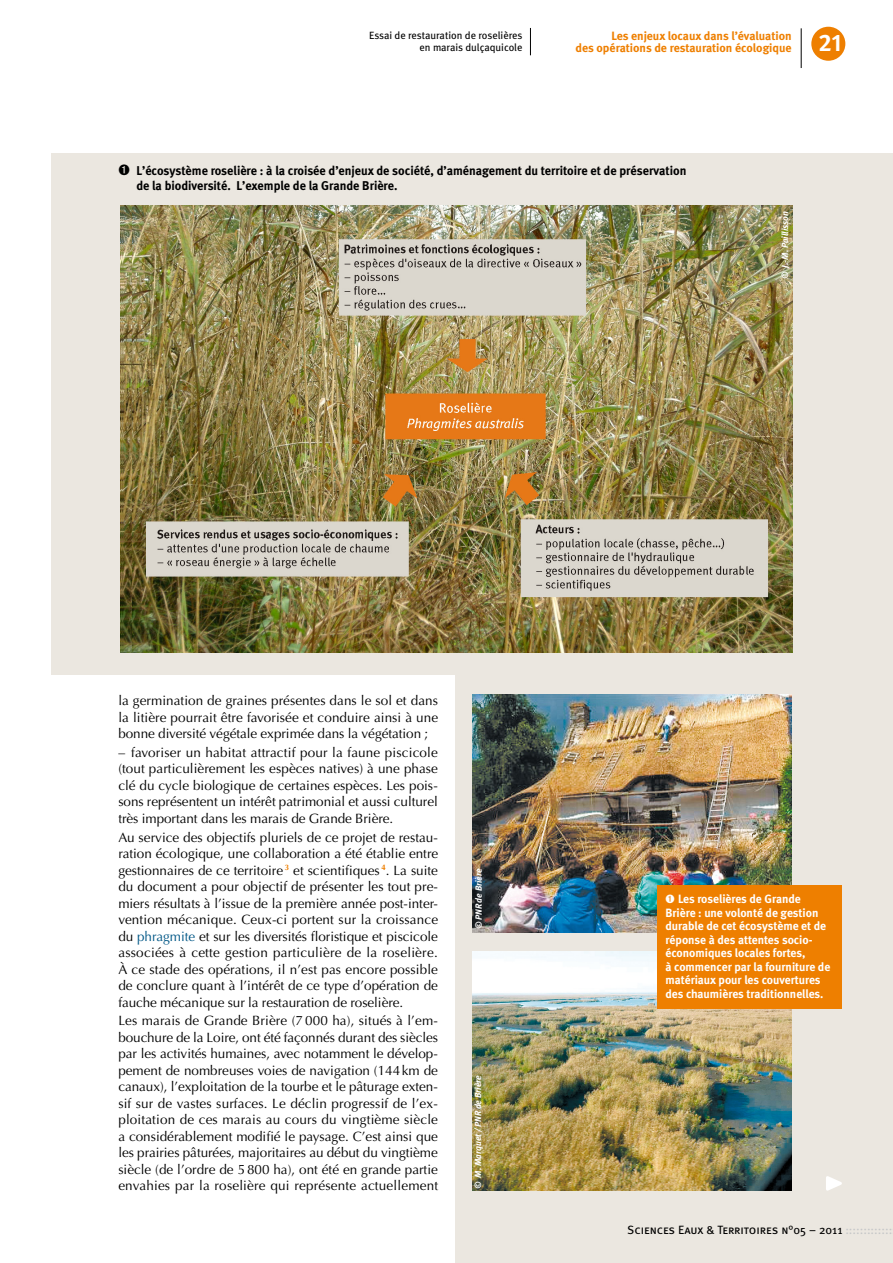
<style>
.page{position:relative;width:893px;height:1263px;background:#fff}
.page>*{position:absolute;margin:0;border:0;box-sizing:border-box;transform-origin:0 0}
.t1{font:24px "Meta Bold Caps Expert";color:#fff}
.p_puce_tiret{font:13.5px/16.5px "Optima";letter-spacing:-.005em;color:#000;text-align:justify}
.titre_tableau{font:12.75px/15px "Meta Bold LF";color:#000}
.légende{font:12px/13.5px "Meta Bold LF";color:#fff}
.roulette_section{font:700 12px/12px "Meta";color:#ee7f00;text-align:right}
.t2{font:12px "Meta Book Caps";color:#000}
.roulette_article{font:10.5px/12px "Meta Book LF";color:#000;text-align:right}
.t3{font:italic 9px "Meta Bold LF";color:#fff}
.s1{color:#005786}
.s2{color:#c6c7c8}
</style>
<div class="page">
<div style="left:51px;top:153px;width:842px;height:521px;background:#ebe7e0"></div>
<div style="left:455px;top:619px;width:320px;height:644px;background:#ebe7e0"></div>
<div style="left:724px;top:195px;width:169px;height:1068px;background:#ebe7e0"></div>
<img style="left:473px;top:952px;width:319px;height:239px">
<img style="left:473px;top:695px;width:319px;height:237px">
<div style="left:657px;top:885px;width:185px;height:123px;background:#ee7f00"></div>
<img style="left:121px;top:205px;width:671px;height:448px">
<div style="left:811px;top:27px;width:34px;height:34px;background:#ee7f00;border-radius:50%"></div>
<hr style="left:801px;top:28px;width:1px;height:40px;background:#000">
<svg style="left:826px;top:1176px;width:16px;height:15px"></svg>
<svg style="left:530px;top:28px;width:1px;height:27px"></svg>
<p class="roulette_article" style="left:369px;top:29px;width:155px">Essai de restauration de roselières en marais dulçaquicole</p>
<p class="roulette_section" style="left:576px;top:29px;width:218px">Les enjeux locaux dans l’évaluation<br>des opérations de restauration écologique</p>
<p class="t1" style="left:818px;top:28px;width:25px">21</p>
<p class="titre_tableau" style="left:136px;top:163px;width:552px;text-indent:-18px">➊ L’écosystème roselière : à la croisée d’enjeux de société, d’aménagement du territoire et de préservation de la biodiversité. L’exemple de la Grande Brière.</p>
<h3 class="t3" style="left:779px;top:279px;width:70px;rotate:-90deg">© J.-M. Paillisson</h3>
<p class="p_puce_tiret" style="left:118px;top:693px;width:321px">la germination de graines présentes dans le sol et dans la litière pourrait être favorisée et conduire ainsi à une bonne diversité végétale exprimée dans la végétation ;</p>
<p class="p_puce_tiret" style="left:118px;top:744px;width:321px">– favoriser un habitat attractif pour la faune piscicole (tout particulièrement les espèces natives) à une phase clé du cycle biologique de certaines espèces. Les pois&shy;sons représentent un intérêt patrimonial et aussi culturel très important dans les marais de Grande Brière.</p>
<p class="p_puce_tiret" style="left:118px;top:829px;width:321px">Au service des objectifs pluriels de ce projet de restau&shy;ration écologique, une collaboration a été établie entre gestionnaires de ce territoire <sup>3</sup> et scientifiques <sup>4</sup>. La suite du document a pour objectif de présenter les tout pre&shy;miers résultats à l’issue de la première année post-inter&shy;vention mécanique. Ceux-ci portent sur la croissance du <span class="s1">phragmite</span> et sur les diversités floristique et piscicole associées à cette gestion particulière de la roselière.<br>À ce stade des opérations, il n’est pas encore possible de conclure quant à l’intérêt de ce type d’opération de fauche mécanique sur la restauration de roselière.</p>
<p class="p_puce_tiret" style="left:118px;top:1012px;width:321px">Les marais de Grande Brière (7 000 ha), situés à l’em&shy;bouchure de la Loire, ont été façonnés durant des siècles par les activités humaines, avec notamment le dévelop&shy;pement de nombreuses voies de navigation (144km de canaux), l’exploitation de la tourbe et le pâturage exten&shy;sif sur de vastes surfaces. Le déclin progressif de l’ex&shy;ploitation de ces marais au cours du vingtième siècle a considérablement modifié le paysage. C’est ainsi que les prairies pâturées, majoritaires au début du vingtième siècle (de l’ordre de 5800 ha), ont été en grande partie envahies par la roselière qui représente actuellement</p>
<h3 class="t3" style="left:473px;top:929px;width:62px;rotate:-90deg">© PNR de Brière</h3>
<h3 class="t3" style="left:473px;top:1189px;width:115px;rotate:-90deg">© M. Marquet / PNR de Brière</h3>
<p class="légende" style="left:665px;top:892px;width:166px">➊ Les roselières de Grande<br>Brière : une volonté de gestion durable de cet écosystème et de réponse à des attentes socio&shy;économiques locales fortes,<br>à commencer par la fourniture de matériaux pour les couvertures des chaumières traditionnelles.</p>
<p class="t2" style="left:627px;top:1223px;width:266px">Sciences Eaux &amp; Territoires n°05 – 2011 <span class="s2">:::::::::::::</span></p>
</div>
